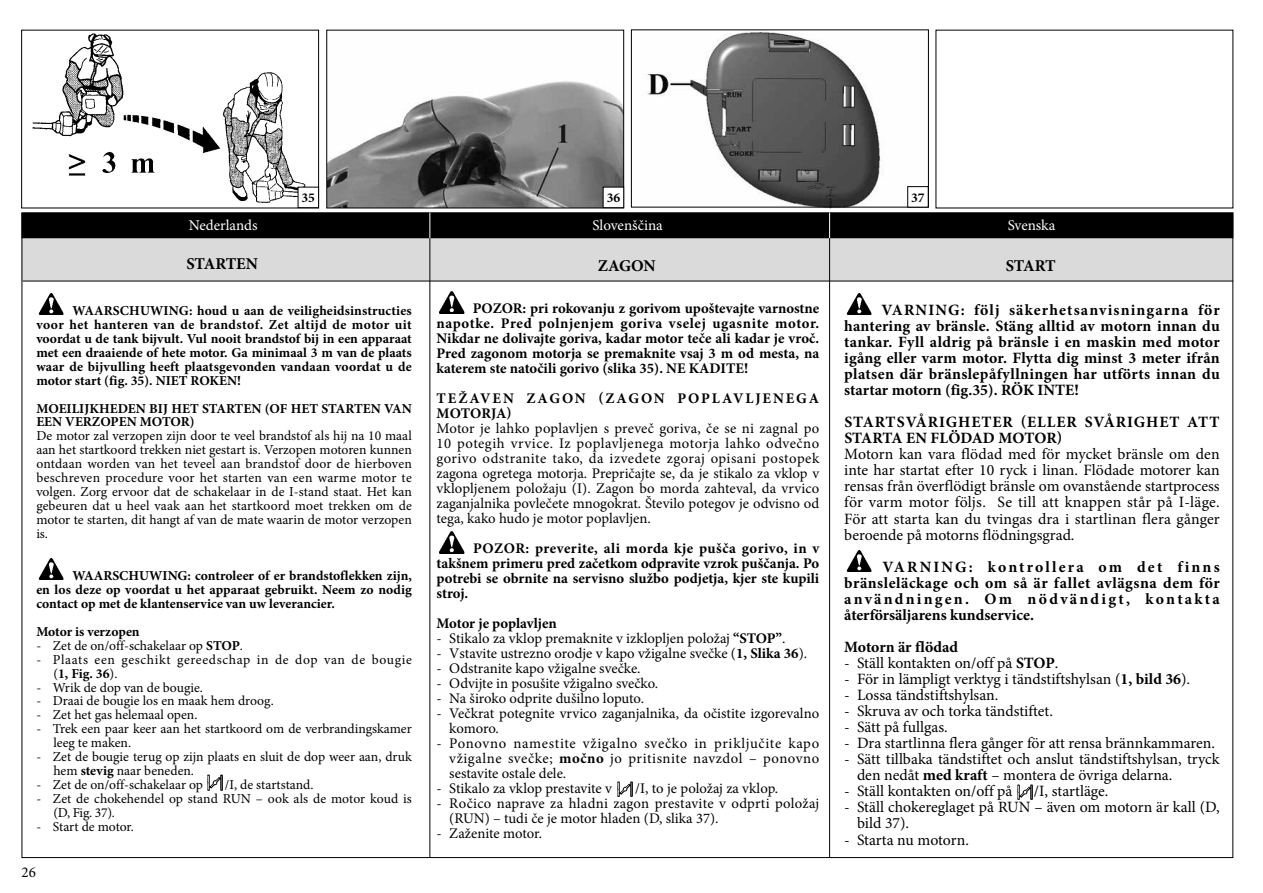
<style>
.page{position:relative;width:1263px;height:893px;background:#fff}
.page>*{position:absolute;margin:0;border:0;box-sizing:border-box;transform-origin:0 0}
.t1{font:700 16.5px "Minion Pro";letter-spacing:-.01em;color:#000}
.t2{font:15.75px/16px "Minion Pro";color:#000}
.t3{font:700 15.75px/16px "Minion Pro";letter-spacing:.01em;color:#000;text-align:justify}
.t4{font:700 15.75px/16px "Minion Pro";letter-spacing:.05em;color:#000}
.t5{font:15px "Minion Pro";letter-spacing:-.005em;color:#fff}
.t6{font:15px "Minion Pro";color:#000}
.t7{font:14.7px/15px "Minion Pro";color:#000;text-align:justify}
.t8{font:700 14.7px/15px "Minion Pro";color:#000;text-align:justify}
.t9{font:700 14.7px/15px "Minion Pro";letter-spacing:.13em;color:#000}
.t10{font:13.65px/14px "Minion Pro";color:#000}
.t11{font:700 13.65px/14px "Minion Pro";color:#000;text-align:justify}
.t12{font:13.65px/14px "Minion Pro";letter-spacing:.045em;color:#000}
.t13{font:700 13.5px "Minion Pro";color:#000}
.s1{font-weight:700}
</style>
<div class="page">
<div style="left:22px;top:238px;width:1211px;height:43px;background:#dadada"></div>
<div style="left:22px;top:213px;width:1211px;height:25px;background:#000"></div>
<hr style="left:23px;top:281px;width:1210px;height:1px;background:#000">
<svg style="left:829px;top:213px;width:1px;height:25px"></svg>
<hr style="left:829px;top:238px;width:1px;height:620px;background:#000">
<hr style="left:429px;top:238px;width:1px;height:620px;background:#000">
<svg style="left:429px;top:213px;width:1px;height:25px"></svg>
<img style="left:38px;top:292px;width:26px;height:23px">
<img style="left:38px;top:557px;width:26px;height:23px">
<img style="left:846px;top:292px;width:26px;height:23px">
<img style="left:846px;top:549px;width:26px;height:23px">
<img style="left:207px;top:774px;width:16px;height:17px">
<img style="left:439px;top:291px;width:26px;height:22px">
<img style="left:439px;top:531px;width:26px;height:22px">
<img style="left:617px;top:781px;width:16px;height:16px">
<img style="left:1017px;top:784px;width:16px;height:16px">
<img style="left:631px;top:32px;width:297px;height:177px">
<div style="left:631px;top:30px;width:298px;height:177px;border:1px solid #000"></div>
<img style="left:328px;top:81px;width:294px;height:125px">
<img style="left:32px;top:33px;width:285px;height:173px">
<div style="left:21px;top:30px;width:298px;height:178px;border:1px solid #000"></div>
<div style="left:326px;top:30px;width:298px;height:178px;border:1px solid #000"></div>
<div style="left:298px;top:187px;width:21px;height:21px;background:#fff"></div>
<div style="left:298px;top:187px;width:21px;height:21px;border:1px solid #000"></div>
<div style="left:603px;top:187px;width:21px;height:21px;background:#fff"></div>
<div style="left:603px;top:187px;width:21px;height:21px;border:1px solid #000"></div>
<div style="left:908px;top:187px;width:20px;height:20px;background:#fff"></div>
<div style="left:907px;top:186px;width:21px;height:21px;border:1px solid #000"></div>
<p class="t13" style="left:302px;top:188px;width:15px">35</p>
<p class="t13" style="left:607px;top:188px;width:15px">36</p>
<p class="t13" style="left:911px;top:188px;width:15px">37</p>
<p class="t5" style="left:189px;top:216px;width:70px">Nederlands</p>
<p class="t5" style="left:593px;top:216px;width:72px">Slovenščina</p>
<p class="t5" style="left:1008px;top:216px;width:49px">Svenska</p>
<p class="t1" style="left:186px;top:252px;width:73px">STARTEN</p>
<p class="t1" style="left:598px;top:254px;width:60px">ZAGON</p>
<p class="t1" style="left:1006px;top:254px;width:51px">START</p>
<p class="t8" style="left:436px;top:301px;width:384px;text-indent:36px">POZOR: pri rokovanju z gorivom upoštevajte varnostne napotke. Pred polnjenjem goriva vselej ugasnite motor.<br>Nikdar ne dolivajte goriva, kadar motor teče ali kadar je vroč.<br>Pred zagonom motorja se premaknite vsaj 3 m od mesta, na katerem ste natočili gorivo (slika 35). NE KADITE!</p>
<p class="t9" style="left:437px;top:391px;width:384px">TEŽAVEN ZAGON (ZAGON POPLAVLJENEGA<br>MOTORJA)</p>
<p class="t7" style="left:436px;top:421px;width:384px">Motor je lahko poplavljen s preveč goriva, če se ni zagnal po 10 potegih vrvice. Iz poplavljenega motorja lahko odvečno gorivo odstranite tako, da izvedete zgoraj opisani postopek zagona ogretega motorja. Prepričajte se, da je stikalo za vklop v vklopljenem položaju (I). Zagon bo morda zahteval, da vrvico zaganjalnika povlečete mnogokrat. Število potegov je odvisno od tega, kako hudo je motor poplavljen.</p>
<p class="t8" style="left:436px;top:541px;width:384px;text-indent:37px">POZOR: preverite, ali morda kje pušča gorivo, in v takšnem primeru pred začetkom odpravite vzrok puščanja. Po potrebi se obrnite na servisno službo podjetja, kjer ste kupili stroj.</p>
<p class="t8" style="left:436px;top:616px;width:122px">Motor je poplavljen</p>
<p class="t7" style="left:436px;top:631px;width:350px">- Stikalo za vklop premaknite v izklopljen položaj <span class="s1">“STOP”</span>.</p>
<p class="t7" style="left:437px;top:646px;width:372px">- Vstavite ustrezno orodje v kapo vžigalne svečke (<span class="s1">1, Slika 36</span>).</p>
<p class="t7" style="left:437px;top:661px;width:205px">- Odstranite kapo vžigalne svečke.</p>
<p class="t7" style="left:437px;top:676px;width:223px">- Odvijte in posušite vžigalno svečko.</p>
<p class="t7" style="left:437px;top:691px;width:209px">- Na široko odprite dušilno loputo.</p>
<p class="t7" style="left:449px;top:706px;width:371px;text-indent:-13px">- Večkrat potegnite vrvico zaganjalnika, da očistite izgorevalno komoro.</p>
<p class="t7" style="left:449px;top:736px;width:371px;text-indent:-13px">- Ponovno namestite vžigalno svečko in priključite kapo vžigalne svečke; <span class="s1">močno</span> jo pritisnite navzdol – ponovno sestavite ostale dele.</p>
<p class="t7" style="left:437px;top:781px;width:177px">- Stikalo za vklop prestavite v</p>
<p class="t7" style="left:635px;top:781px;width:145px">/I, to je položaj za vklop.</p>
<p class="t7" style="left:449px;top:796px;width:371px;text-indent:-13px">- Ročico naprave za hladni zagon prestavite v odprti položaj (RUN) – tudi če je motor hladen (D, slika 37).</p>
<p class="t7" style="left:437px;top:826px;width:107px">- Zaženite motor.</p>
<p class="t3" style="left:844px;top:302px;width:377px;text-indent:37px">VARNING: följ säkerhetsanvisningarna för hantering av bränsle. Stäng alltid av motorn innan du tankar. Fyll aldrig på bränsle i en maskin med motor igång eller varm motor. Flytta dig minst 3 meter ifrån platsen där bränslepåfyllningen har utförts innan du startar motorn (fig.35). RÖK INTE!</p>
<p class="t4" style="left:844px;top:414px;width:377px">STARTSVÅRIGHETER (ELLER SVÅRIGHET ATT<br>STARTA EN FLÖDAD MOTOR)</p>
<p class="t2" style="left:844px;top:446px;width:377px;text-align:justify">Motorn kan vara flödad med för mycket bränsle om den inte har startat efter 10 ryck i linan. Flödade motorer kan rensas från överflödigt bränsle om ovanstående startprocess för varm motor följs. Se till att knappen står på I-läge.<br>För att starta kan du tvingas dra i startlinan flera gånger beroende på motorns flödningsgrad.</p>
<p class="t3" style="left:844px;top:558px;width:377px;text-indent:38px">VARNING: kontrollera om det finns bränsleläckage och om så är fallet avlägsna dem för användningen. Om nödvändigt, kontakta återförsäljarens kundservice.</p>
<p class="t3" style="left:844px;top:639px;width:115px">Motorn är flödad</p>
<p class="t2" style="left:844px;top:655px;width:216px">- Ställ kontakten on/off på <span class="s1">STOP</span>.</p>
<p class="t2" style="left:844px;top:671px;width:347px">- För in lämpligt verktyg i tändstiftshylsan (<span class="s1">1, bild 36</span>).</p>
<p class="t2" style="left:844px;top:687px;width:156px">- Lossa tändstiftshylsan.</p>
<p class="t2" style="left:844px;top:703px;width:210px">- Skruva av och torka tändstiftet.</p>
<p class="t2" style="left:844px;top:719px;width:105px">- Sätt på fullgas.</p>
<p class="t2" style="left:844px;top:735px;width:372px">- Dra startlinna flera gånger för att rensa brännkammaren.</p>
<p class="t2" style="left:857px;top:751px;width:364px;text-indent:-13px">- Sätt tillbaka tändstiftet och anslut tändstiftshylsan, tryck den nedåt <span class="s1">med kraft</span> – montera de övriga delarna.</p>
<p class="t2" style="left:844px;top:783px;width:170px">- Ställ kontakten on/off på</p>
<p class="t2" style="left:1034px;top:783px;width:76px">/I, startläge.</p>
<p class="t2" style="left:857px;top:799px;width:364px;text-indent:-13px">- Ställ chokereglaget på RUN – även om motorn är kall (D, bild 37).</p>
<p class="t2" style="left:844px;top:831px;width:126px">- Starta nu motorn.</p>
<p class="t11" style="left:36px;top:303px;width:377px;text-indent:36px">WAARSCHUWING: houd u aan de veiligheidsinstructies voor het hanteren van de brandstof. Zet altijd de motor uit voordat u de tank bijvult. Vul nooit brandstof bij in een apparaat met een draaiende of hete motor. Ga minimaal 3 m van de plaats waar de bijvulling heeft plaatsgevonden vandaan voordat u de motor start (fig. 35). NIET ROKEN!</p>
<p class="t11" style="left:36px;top:401px;width:377px">MOEILIJKHEDEN BIJ HET STARTEN (OF HET STARTEN VAN<br>EEN VERZOPEN MOTOR)</p>
<p class="t10" style="left:36px;top:429px;width:377px;text-align:justify">De motor zal verzopen zijn door te veel brandstof als hij na 10 maal aan het startkoord trekken niet gestart is. Verzopen motoren kunnen ontdaan worden van het teveel aan brandstof door de hierboven beschreven procedure voor het starten van een warme motor te volgen. Zorg ervoor dat de schakelaar in de I-stand staat. Het kan gebeuren dat u heel vaak aan het startkoord moet trekken om de motor te starten, dit hangt af van de mate waarin de motor verzopen is.</p>
<p class="t11" style="left:36px;top:568px;width:377px;text-indent:36px">WAARSCHUWING: controleer of er brandstoflekken zijn, en los deze op voordat u het apparaat gebruikt. Neem zo nodig contact op met de klantenservice van uw leverancier.</p>
<p class="t11" style="left:36px;top:624px;width:105px">Motor is verzopen</p>
<p class="t10" style="left:36px;top:638px;width:208px">- Zet de on/off-schakelaar op <span class="s1">STOP</span>.</p>
<p class="t12" style="left:53px;top:652px;width:360px;text-indent:-17px">- Plaats een geschikt gereedschap in de dop van de bougie (<span class="s1">1, Fig. 36</span>).</p>
<p class="t10" style="left:36px;top:680px;width:168px">- Wrik de dop van de bougie.</p>
<p class="t10" style="left:36px;top:694px;width:239px">- Draai de bougie los en maak hem droog.</p>
<p class="t10" style="left:36px;top:708px;width:163px">- Zet het gas helemaal open.</p>
<p class="t10" style="left:53px;top:722px;width:360px;text-indent:-17px">- Trek een paar keer aan het startkoord om de verbrandingskamer leeg te maken.</p>
<p class="t10" style="left:53px;top:750px;width:360px;text-indent:-17px">- Zet de bougie terug op zijn plaats en sluit de dop weer aan, druk hem <span class="s1">stevig</span> naar beneden.</p>
<p class="t10" style="left:36px;top:778px;width:168px">- Zet de on/off-schakelaar op</p>
<p class="t10" style="left:225px;top:778px;width:90px">/I, de startstand.</p>
<p class="t10" style="left:53px;top:792px;width:360px;text-indent:-17px">- Zet de chokehendel op stand RUN – ook als de motor koud is (D, Fig. 37).</p>
<p class="t10" style="left:36px;top:820px;width:99px">- Start de motor.</p>
<p class="t6" style="left:22px;top:862px;width:16px">26</p>
</div>
